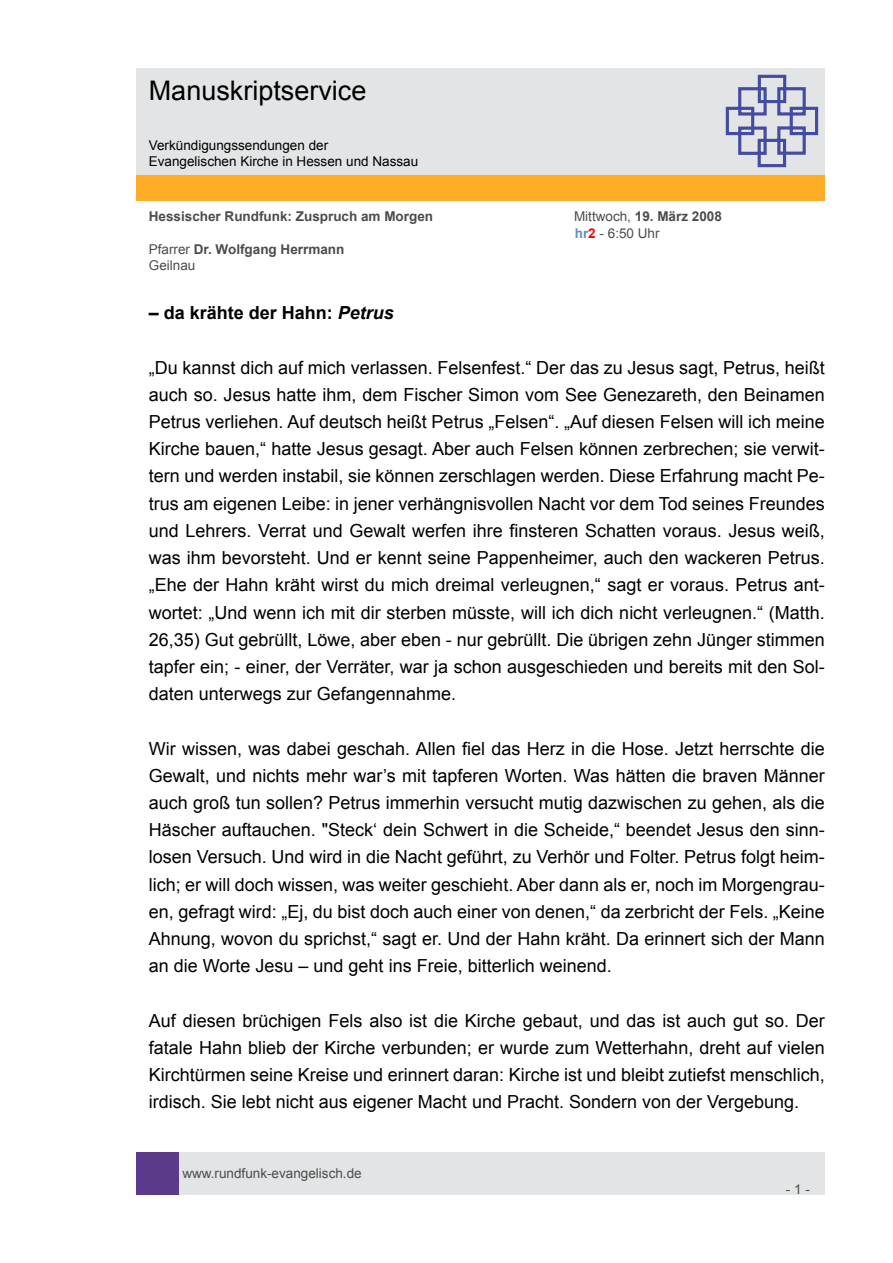
<style>
.page{position:relative;width:893px;height:1263px;background:#fff}
.page>*{position:absolute;margin:0;border:0;box-sizing:border-box;transform-origin:0 0}
.t1{font:27px "Arial";color:#000}
.t2{font:18px/27.2px "Arial";color:#000;text-align:justify}
.t3{font:700 18px "Arial";color:#000}
.t4{font:700 13.5px/16.2px "Arial";color:#4c4c4c}
.t5{font:13.5px/16.2px "Arial";color:#000}
.t6{font:13.5px/16.2px "Arial";color:#4c4c4c}
.s1{font-weight:700}
.s2{font-weight:700;color:#5b90c2}
.s3{font-weight:700;color:#f00}
.s4{font-weight:400}
.s5{font-style:italic}
</style>
<div class="page">
<div style="left:179px;top:1152px;width:646px;height:43px;background:#e3e4e5"></div>
<div style="left:136px;top:1152px;width:43px;height:43px;background:#5c3a8b"></div>
<div style="left:136px;top:175px;width:689px;height:26px;background:#ffad26"></div>
<div style="left:136px;top:68px;width:689px;height:106px;background:#e3e4e5"></div>
<svg style="left:725px;top:74px;width:94px;height:94px"></svg>
<h1 class="t1" style="left:149px;top:73px;width:219px">Manuskriptservice</h1>
<p class="t5" style="left:149px;top:137px;width:271px">Verkündigungssendungen der<br>Evangelischen Kirche in Hessen und Nassau</p>
<p class="t4" style="left:149px;top:209px;width:286px">Hessischer Rundfunk: Zuspruch am Morgen</p>
<p class="t6" style="left:574px;top:209px;width:149px">Mittwoch, <span class="s1">19. März 2008 </span><span class="s2">hr</span><span class="s3">2</span> - 6:50 Uhr</p>
<p class="t4" style="left:149px;top:241px;width:197px"><span class="s4">Pfarrer</span> Dr. Wolfgang Herrmann<br><span class="s4">Geilnau</span></p>
<p class="t3" style="left:149px;top:301px;width:247px">– da krähte der Hahn: <span class="s5">Petrus</span></p>
<p class="t2" style="left:149px;top:354px;width:678px">„Du kannst dich auf mich verlassen. Felsenfest.“ Der das zu Jesus sagt, Petrus, heißt auch so. Jesus hatte ihm, dem Fischer Simon vom See Genezareth, den Beinamen Petrus verliehen. Auf deutsch heißt Petrus „Felsen“. „Auf diesen Felsen will ich meine Kirche bauen,“ hatte Jesus gesagt. Aber auch Felsen können zerbrechen; sie verwit&shy;tern und werden instabil, sie können zerschlagen werden. Diese Erfahrung macht Pe&shy;trus am eigenen Leibe: in jener verhängnisvollen Nacht vor dem Tod seines Freundes und Lehrers. Verrat und Gewalt werfen ihre finsteren Schatten voraus. Jesus weiß, was ihm bevorsteht. Und er kennt seine Pappenheimer, auch den wackeren Petrus. „Ehe der Hahn kräht wirst du mich dreimal verleugnen,“ sagt er voraus. Petrus ant&shy;wortet: „Und wenn ich mit dir sterben müsste, will ich dich nicht verleugnen.“ (Matth.<br>26,35) Gut gebrüllt, Löwe, aber eben - nur gebrüllt. Die übrigen zehn Jünger stimmen tapfer ein; - einer, der Verräter, war ja schon ausgeschieden und bereits mit den Sol&shy;daten unterwegs zur Gefangennahme.</p>
<p class="t2" style="left:149px;top:735px;width:678px">Wir wissen, was dabei geschah. Allen fiel das Herz in die Hose. Jetzt herrschte die Gewalt, und nichts mehr war’s mit tapferen Worten. Was hätten die braven Männer auch groß tun sollen? Petrus immerhin versucht mutig dazwischen zu gehen, als die Häscher auftauchen. "Steck‘ dein Schwert in die Scheide,“ beendet Jesus den sinn&shy;losen Versuch. Und wird in die Nacht geführt, zu Verhör und Folter. Petrus folgt heim&shy;lich; er will doch wissen, was weiter geschieht. Aber dann als er, noch im Morgengrau&shy;en, gefragt wird: „Ej, du bist doch auch einer von denen,“ da zerbricht der Fels. „Keine Ahnung, wovon du sprichst,“ sagt er. Und der Hahn kräht. Da erinnert sich der Mann an die Worte Jesu – und geht ins Freie, bitterlich weinend.</p>
<p class="t2" style="left:149px;top:1007px;width:678px">Auf diesen brüchigen Fels also ist die Kirche gebaut, und das ist auch gut so. Der fatale Hahn blieb der Kirche verbunden; er wurde zum Wetterhahn, dreht auf vielen Kirchtürmen seine Kreise und erinnert daran: Kirche ist und bleibt zutiefst menschlich, irdisch. Sie lebt nicht aus eigener Macht und Pracht. Sondern von der Vergebung.</p>
<p class="t6" style="left:182px;top:1165px;width:181px">www.rundfunk-evangelisch.de</p>
<p class="t6" style="left:786px;top:1181px;width:26px">- -</p>
</div>
